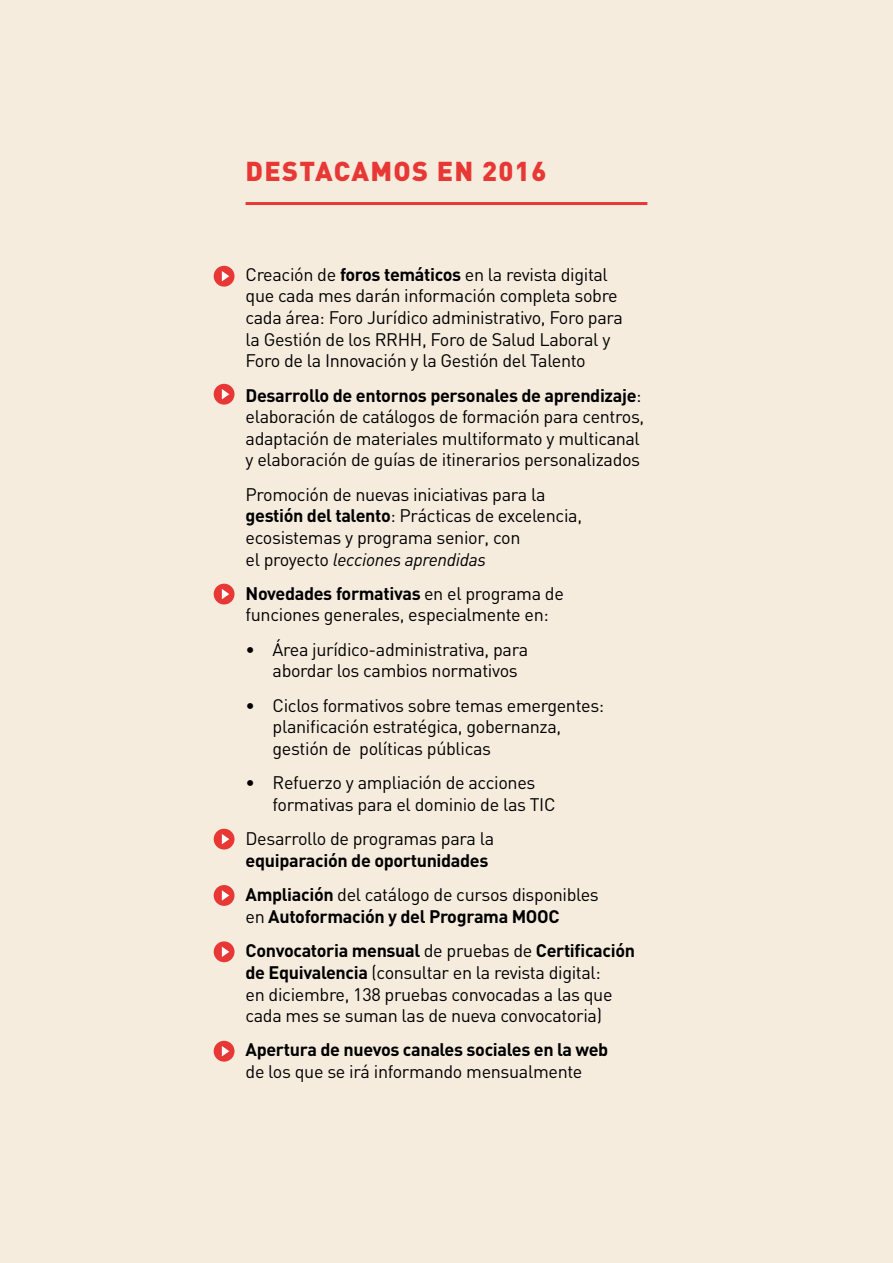
<style>
.page{position:relative;width:893px;height:1263px;background:#f6ecde}
.page>*{position:absolute;margin:0;border:0;box-sizing:border-box;transform-origin:0 0}
.t1{font:900 27px "DIN";letter-spacing:.05em;color:#e73835}
.t2{font:18px/21.6px "DIN";letter-spacing:-.02em;color:#000}
.t3{font:700 18px/34.3px "DIN";letter-spacing:-.02em;color:#000}
.s1{font-weight:700}
.s2{font-style:italic}
.s3{font-weight:400}
</style>
<div class="page">
<div style="left:214px;top:266px;width:20px;height:21px;background:#e73835;border-radius:50%"></div>
<svg style="left:222px;top:271px;width:7px;height:10px"></svg>
<div style="left:214px;top:384px;width:20px;height:21px;background:#e73835;border-radius:50%"></div>
<svg style="left:222px;top:389px;width:7px;height:10px"></svg>
<div style="left:214px;top:584px;width:20px;height:20px;background:#e73835;border-radius:50%"></div>
<svg style="left:222px;top:589px;width:7px;height:10px"></svg>
<div style="left:214px;top:829px;width:20px;height:20px;background:#e73835;border-radius:50%"></div>
<svg style="left:222px;top:834px;width:7px;height:10px"></svg>
<div style="left:214px;top:885px;width:20px;height:21px;background:#e73835;border-radius:50%"></div>
<svg style="left:222px;top:890px;width:7px;height:11px"></svg>
<div style="left:214px;top:941px;width:20px;height:21px;background:#e73835;border-radius:50%"></div>
<svg style="left:222px;top:946px;width:7px;height:11px"></svg>
<div style="left:214px;top:1041px;width:20px;height:21px;background:#e73835;border-radius:50%"></div>
<svg style="left:222px;top:1046px;width:7px;height:10px"></svg>
<hr style="left:246px;top:202px;width:401px;height:3px;background:#e73835">
<h1 class="t1" style="left:246px;top:153px;width:302px">DESTACAMOS EN 2016</h1>
<p class="t2" style="left:246px;top:263px;width:379px">Creación de <span class="s1">foros temáticos</span> en la revista digital que cada mes darán información completa sobre cada área: Foro Jurídico administrativo, Foro para la Gestión de los RRHH, Foro de Salud Laboral y Foro de la Innovación y la Gestión del Talento</p>
<p class="t2" style="left:246px;top:384px;width:400px"><span class="s1">Desarrollo de entornos personales de aprendizaje</span>: elaboración de catálogos de formación para centros, adaptación de materiales multiformato y multicanal y elaboración de guías de itinerarios personalizados</p>
<p class="t2" style="left:246px;top:483px;width:338px">Promoción de nuevas iniciativas para la <span class="s1">gestión del talento</span>: Prácticas de excelencia, ecosistemas y programa senior, con<br>el proyecto <span class="s2">lecciones aprendidas</span></p>
<p class="t2" style="left:246px;top:582px;width:320px"><span class="s1">Novedades formativas</span> en el programa de funciones generales, especialmente en:</p>
<p class="t2" style="left:273px;top:638px;width:257px;text-indent:-27px">• Área jurídico-administrativa, para abordar los cambios normativos</p>
<p class="t2" style="left:273px;top:694px;width:333px;text-indent:-27px">• Ciclos formativos sobre temas emergentes: planificación estratégica, gobernanza, gestión de políticas públicas</p>
<p class="t2" style="left:273px;top:772px;width:284px;text-indent:-27px">• Refuerzo y ampliación de acciones formativas para el dominio de las TIC</p>
<p class="t2" style="left:246px;top:828px;width:250px">Desarrollo de programas para la</p>
<p class="t3" style="left:246px;top:842px;width:355px">equiparación de oportunidades<br>Ampliación <span class="s3">del catálogo de cursos disponibles</span></p>
<p class="t3" style="left:246px;top:898px;width:391px"><span class="s3">en</span> Autoformación y del Programa MOOC<br>Convocatoria mensual <span class="s3">de pruebas de</span> Certificación</p>
<p class="t2" style="left:246px;top:961px;width:368px"><span class="s1">de Equivalencia</span> (consultar en la revista digital: en diciembre, 138 pruebas convocadas a las que cada mes se suman las de nueva convocatoria)</p>
<p class="t3" style="left:246px;top:1032px;width:364px">Apertura de nuevos canales sociales en la web</p>
<p class="t2" style="left:246px;top:1060px;width:338px">de los que se irá informando mensualmente</p>
</div>
